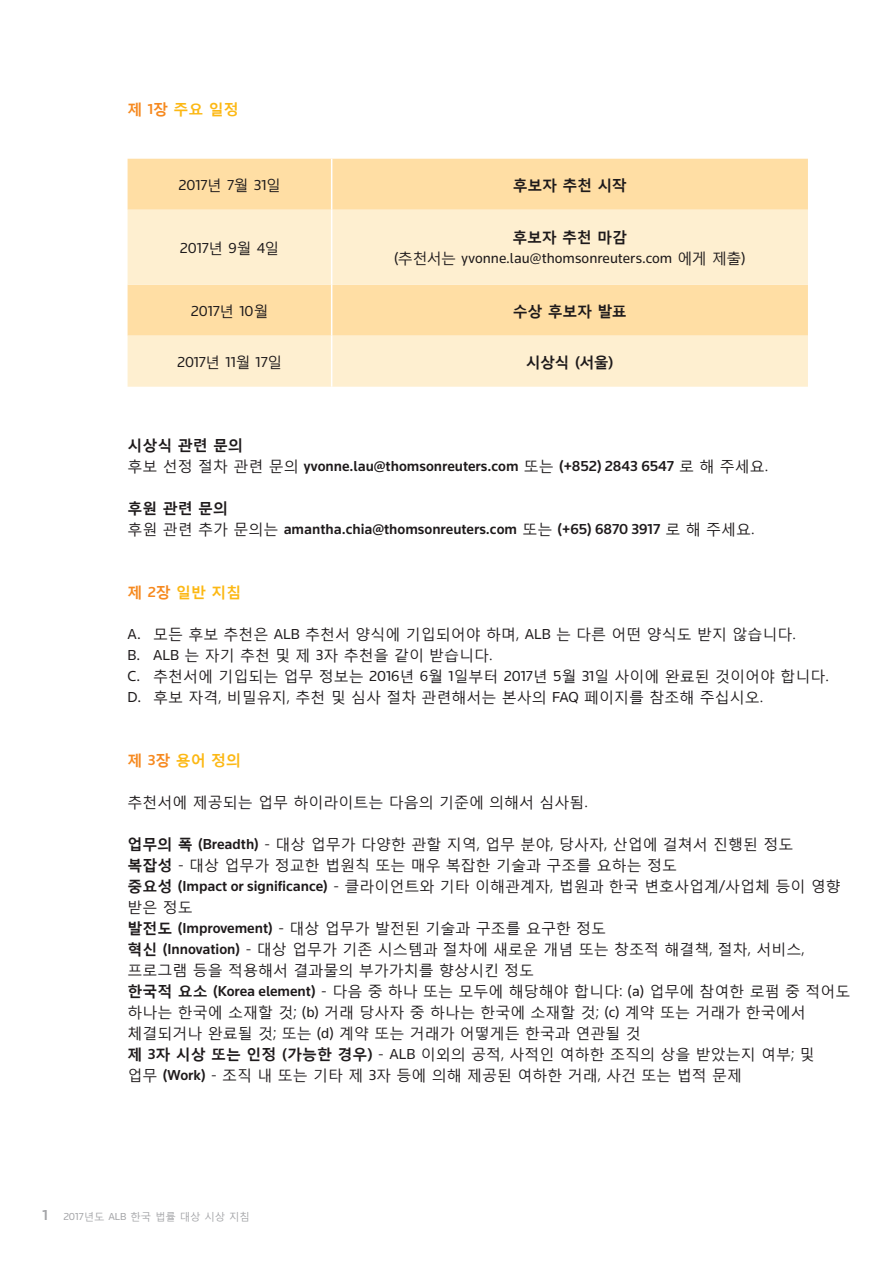
<style>
.page{position:relative;width:893px;height:1263px;background:#fff}
.page>*{position:absolute;margin:0;border:0;box-sizing:border-box;transform-origin:0 0}
.t1{font:15px/21px "Malgun Gothic";color:#1e1a1b}
.t2{font:500 15px "Knowledge";color:#1e1a1b}
.t3{font:15px/21px "Knowledge";color:#1e1a1b;text-align:center}
.t4{font:700 15px "Malgun Gothic";letter-spacing:-.02em;color:#1e1a1b}
.t5{font:700 15px "Malgun Gothic";color:#fcb814}
.t6{font:500 15px "Knowledge";color:#a3a4a7}
.t7{font:10.5px "Malgun Gothic";color:#a3a4a7}
.s1{color:#f6891f}
.s2{font-family:"Knowledge";font-weight:500;color:#f6891f}
.s3{font-family:"Malgun Gothic"}
.s4{font-family:"Malgun Gothic";font-weight:700}
.s5{font-family:"Malgun Gothic";font-weight:400}
.s6{font-family:"Knowledge"}
.s7{font-weight:700}
.s8{font-family:"Knowledge";font-weight:500}
</style>
<div class="page">
<div style="left:128px;top:159px;width:680px;height:51px;background:#ffdea4"></div>
<svg style="left:128px;top:210px;width:680px;height:177px;background:#feeac3"></svg>
<hr style="left:331px;top:159px;width:1px;height:51px;background:#fff">
<hr style="left:331px;top:210px;width:1px;height:75px;background:#fff">
<hr style="left:331px;top:285px;width:1px;height:51px;background:#fff">
<hr style="left:331px;top:336px;width:1px;height:51px;background:#fff">
<p class="t5" style="left:128px;top:99px;width:113px"><span class="s1">제</span> <span class="s2">1</span><span class="s1">장</span> 주요 일정</p>
<p class="t3" style="left:178px;top:174px;width:104px">2017<span class="s3">년</span> 7<span class="s3">월</span> 31<span class="s3">일</span></p>
<p class="t4" style="left:513px;top:176px;width:115px">후보자 추천 시작</p>
<p class="t3" style="left:180px;top:237px;width:101px">2017<span class="s3">년</span> 9<span class="s3">월</span> 4<span class="s3">일</span></p>
<p class="t3" style="left:394px;top:227px;width:353px"><span class="s4">후보자 추천 마감<br></span>(<span class="s3">추천서는</span> yvonne.lau@thomsonreuters.com <span class="s3">에게 제출</span>)</p>
<p class="t3" style="left:191px;top:300px;width:79px">2017<span class="s3">년</span> 10<span class="s3">월</span></p>
<p class="t4" style="left:513px;top:302px;width:116px">수상 후보자 발표</p>
<p class="t3" style="left:177px;top:351px;width:107px">2017<span class="s3">년</span> 11<span class="s3">월</span> 17<span class="s3">일</span></p>
<p class="t4" style="left:526px;top:353px;width:89px">시상식 (서울)</p>
<p class="t4" style="left:128px;top:435px;width:117px">시상식 관련 문의</p>
<p class="t2" style="left:128px;top:456px;width:642px"><span class="s5">후보 선정 절차 관련 문의</span> yvonne.lau@thomsonreuters.com <span class="s5">또는</span> (+852) 2843 6547 <span class="s5">로 해 주세요.</span></p>
<p class="t4" style="left:128px;top:498px;width:102px">후원 관련 문의</p>
<p class="t2" style="left:128px;top:519px;width:628px"><span class="s5">후원 관련 추가 문의는</span> amantha.chia@thomsonreuters.com <span class="s5">또는</span> (+65) 6870 3917 <span class="s5">로 해 주세요.</span></p>
<p class="t5" style="left:128px;top:582px;width:115px"><span class="s1">제</span> <span class="s2">2</span><span class="s1">장</span> 일반 지침</p>
<p class="t1" style="left:128px;top:623px;width:670px"><span class="s6">A.</span> 모든 후보 추천은 <span class="s6">ALB</span> 추천서 양식에 기입되어야 하며, <span class="s6">ALB</span> 는 다른 어떤 양식도 받지 않습니다.</p>
<p class="t1" style="left:128px;top:644px;width:366px"><span class="s6">B. ALB</span> 는 자기 추천 및 제 <span class="s6">3</span>자 추천을 같이 받습니다.</p>
<p class="t1" style="left:128px;top:665px;width:703px"><span class="s6">C.</span> 추천서에 기입되는 업무 정보는 <span class="s6">2016</span>년 <span class="s6">6</span>월 <span class="s6">1</span>일부터 <span class="s6">2017</span>년 <span class="s6">5</span>월 <span class="s6">31</span>일 사이에 완료된 것이어야 합니다.</p>
<p class="t1" style="left:128px;top:686px;width:637px"><span class="s6">D.</span> 후보 자격, 비밀유지, 추천 및 심사 절차 관련해서는 본사의 <span class="s6">FAQ</span> 페이지를 참조해 주십시오.</p>
<p class="t5" style="left:128px;top:750px;width:115px"><span class="s1">제</span> <span class="s2">3</span><span class="s1">장</span> 용어 정의</p>
<p class="t1" style="left:128px;top:791px;width:462px">추천서에 제공되는 업무 하이라이트는 다음의 기준에 의해서 심사됨.</p>
<p class="t1" style="left:128px;top:833px;width:667px"><span class="s7">업무의 폭</span> <span class="s8">(Breadth)</span> - 대상 업무가 다양한 관할 지역, 업무 분야, 당사자, 산업에 걸쳐서 진행된 정도</p>
<p class="t1" style="left:128px;top:854px;width:551px"><span class="s7">복잡성</span> - 대상 업무가 정교한 법원칙 또는 매우 복잡한 기술과 구조를 요하는 정도</p>
<p class="t1" style="left:128px;top:875px;width:715px"><span class="s7">중요성</span> <span class="s8">(Impact or significance)</span> - 클라이언트와 기타 이해관계자, 법원과 한국 변호사업계/사업체 등이 영향 받은 정도</p>
<p class="t1" style="left:128px;top:917px;width:480px"><span class="s7">발전도</span> <span class="s8">(Improvement)</span> - 대상 업무가 발전된 기술과 구조를 요구한 정도</p>
<p class="t1" style="left:128px;top:938px;width:679px"><span class="s7">혁신</span> <span class="s8">(Innovation)</span> - 대상 업무가 기존 시스템과 절차에 새로운 개념 또는 창조적 해결책, 절차, 서비스, 프로그램 등을 적용해서 결과물의 부가가치를 향상시킨 정도</p>
<p class="t1" style="left:128px;top:980px;width:724px"><span class="s7">한국적 요소</span> <span class="s8">(Korea element)</span> - 다음 중 하나 또는 모두에 해당해야 합니다: <span class="s6">(a)</span> 업무에 참여한 로펌 중 적어도 하나는 한국에 소재할 것; <span class="s6">(b)</span> 거래 당사자 중 하나는 한국에 소재할 것; <span class="s6">(c)</span> 계약 또는 거래가 한국에서 체결되거나 완료될 것; 또는 <span class="s6">(d)</span> 계약 또는 거래가 어떻게든 한국과 연관될 것</p>
<p class="t1" style="left:128px;top:1043px;width:688px"><span class="s7">제</span> <span class="s8">3</span><span class="s7">자 시상 또는 인정 (가능한 경우)</span> - <span class="s6">ALB</span> 이외의 공적, 사적인 여하한 조직의 상을 받았는지 여부; 및</p>
<p class="t1" style="left:128px;top:1064px;width:616px">업무 <span class="s8">(Work)</span> - 조직 내 또는 기타 제 <span class="s6">3</span>자 등에 의해 제공된 여하한 거래, 사건 또는 법적 문제</p>
<p class="t6" style="left:43px;top:1206px;width:7px">1</p>
<p class="t7" style="left:63px;top:1211px;width:188px"><span class="s6">2017</span>년도 <span class="s6">ALB</span> 한국 법률 대상 시상 지침</p>
</div>
